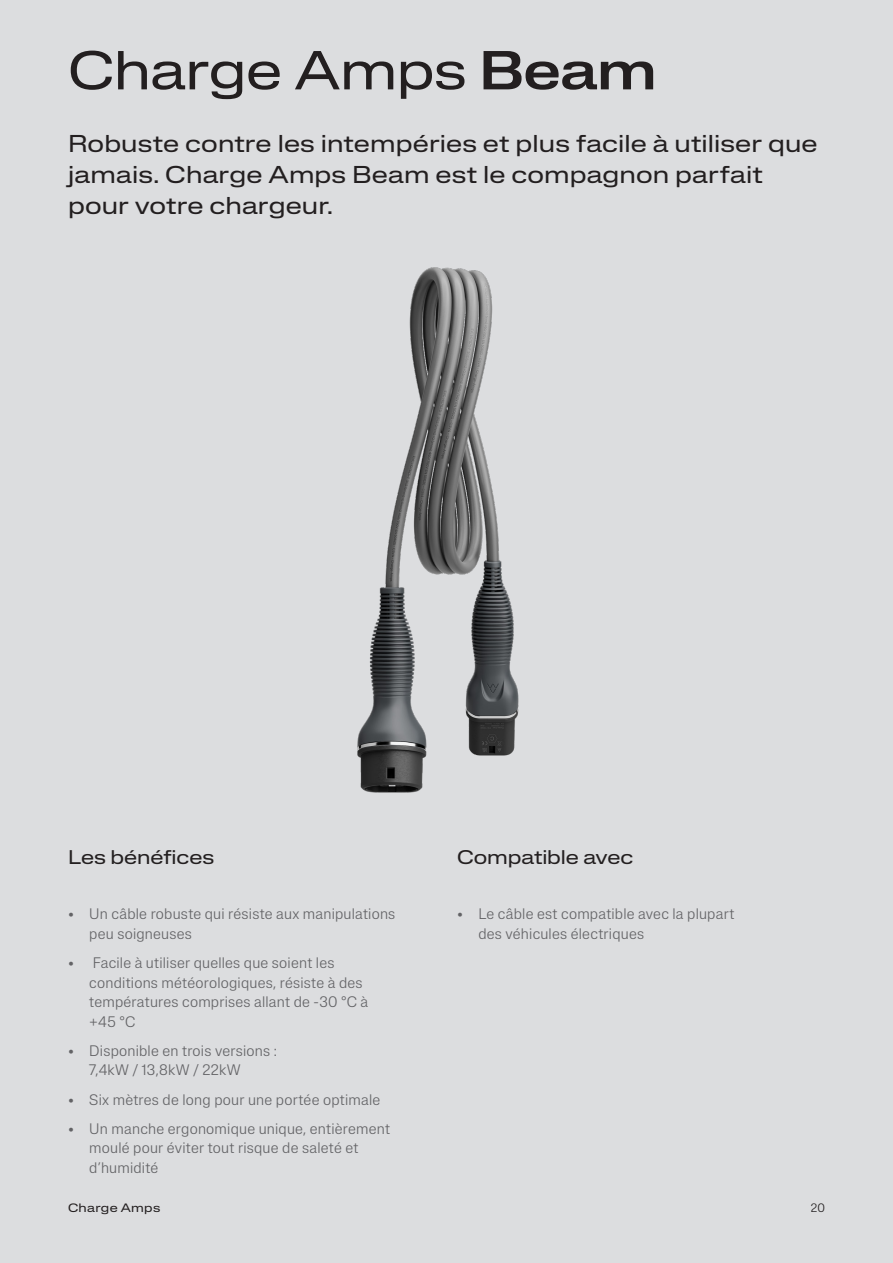
<style>
.page{position:relative;width:893px;height:1263px;background:#dcdddf}
.page>*{position:absolute;margin:0;border:0;box-sizing:border-box;transform-origin:0 0}
.Headline_36_36{font:expanded 54px "Lateral";letter-spacing:-.01em;color:#231f20}
.Introduction_16_20{font:expanded 24px/31.2px "Lateral";letter-spacing:.005em;color:#231f20}
.Headline_13_17{font:expanded 19.5px "Lateral";letter-spacing:-.005em;color:#231f20}
.t1{font:300 15px/19.5px "Lateral Standard";letter-spacing:.015em;color:#636366}
.Body_10_13{font:expanded 12px "Lateral";letter-spacing:.025em;color:#231f20}
.Body_10_13-2{font:300 12px "Lateral Standard";color:#231f20}
.s1{font-weight:500}
</style>
<div class="page">
<img style="left:357px;top:267px;width:162px;height:526px">
<p class="Headline_36_36" style="left:68px;top:39px;width:590px">Charge Amps <span class="s1">Beam</span></p>
<p class="Introduction_16_20" style="left:68px;top:127px;width:751px">Robuste contre les intempéries et plus facile à utiliser que jamais. Charge Amps Beam est le compagnon parfait pour votre chargeur.</p>
<p class="Headline_13_17" style="left:68px;top:846px;width:148px">Les bénéfices</p>
<p class="Headline_13_17" style="left:457px;top:846px;width:178px">Compatible avec</p>
<p class="t1" style="left:89px;top:904px;width:308px;text-indent:-21px">• Un câble robuste qui résiste aux manipulations peu soigneuses</p>
<p class="t1" style="left:89px;top:953px;width:280px;text-indent:-21px">• Facile à utiliser quelles que soient les conditions météorologiques, résiste à des températures comprises allant de -30 °C à +45 °C</p>
<p class="t1" style="left:89px;top:1041px;width:189px;text-indent:-21px">• Disponible en trois versions :<br>7,4kW / 13,8kW / 22kW</p>
<p class="t1" style="left:68px;top:1089px;width:314px">• Six mètres de long pour une portée optimale</p>
<p class="t1" style="left:89px;top:1119px;width:302px;text-indent:-21px">• Un manche ergonomique unique, entièrement moulé pour éviter tout risque de saleté et d’humidité</p>
<p class="t1" style="left:478px;top:904px;width:258px;text-indent:-21px">• Le câble est compatible avec la plupart des véhicules électriques</p>
<p class="Body_10_13" style="left:68px;top:1201px;width:94px">Charge Amps</p>
<p class="Body_10_13-2" style="left:811px;top:1201px;width:16px">20</p>
</div>
